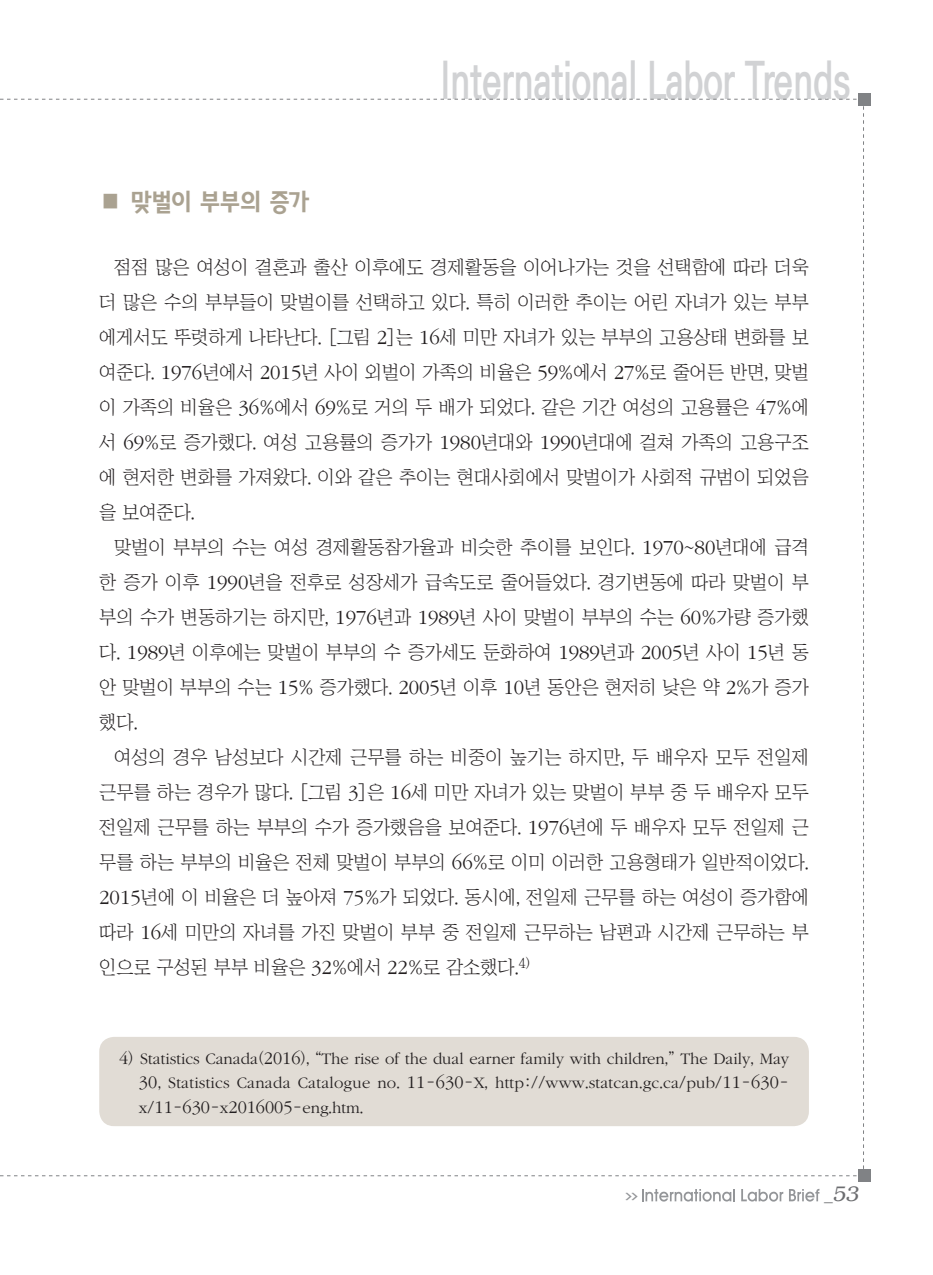
<style>
.page{position:relative;width:933px;height:1275px;background:#fff}
.page>*{position:absolute;margin:0;border:0;box-sizing:border-box;transform-origin:0 0}
.t1{font:700 50.4px "Ko Pub Dotum";color:#d1d2d4;scale:.7 1}
.서론{font:24.5px "KBI Zfor SM Esgo H";letter-spacing:-.01em;color:#aaa291}
.t2{font:italic 300 21px "Bookman";color:#6c6d70}
.본문{font:18.9px/35px "Chosunilbo NM";color:#231f20;text-align:justify}
.각주{font:300 18.38px "ITC Garamond Std";color:#231f20}
.각주-2{font:300 16.62px/24.5px "ITC Garamond Std";color:#231f20;text-align:right}
.t3{font:700 7.88px "Ko Pub Dotum";color:#939598;scale:2 1}
.s1{font-family:"ITC Garamond Std";font-weight:300;font-size:20.82px}
.s2{font-size:18.38px}
.s3{font-family:"Chosunilbo NM";font-weight:400}
.s4{font-size:16.62px}
.s5{font-family:"Chosunilbo NM";font-weight:400;font-size:16.62px}
.s6{font-family:"Helvetica";font-weight:400;font-style:normal;font-size:17.5px}
</style>
<div class="page">
<div style="left:858px;top:93px;width:12px;height:12px;background:#808285"></div>
<div style="left:858px;top:1170px;width:12px;height:12px;background:#808285"></div>
<svg style="left:642px;top:1189px;width:93px;height:13px"></svg>
<svg style="left:741px;top:1189px;width:42px;height:13px"></svg>
<svg style="left:789px;top:1189px;width:30px;height:12px"></svg>
<div style="left:99px;top:1037px;width:710px;height:89px;background:#e1dcd5;border-radius:15px"></div>
<p class="서론" style="left:99px;top:187px;width:212px">■ 맞벌이 부부의 증가</p>
<h1 class="t1" style="left:440px;top:56px;width:588px">International Labor Trends</h1>
<p class="본문" style="left:99px;top:249px;width:711px;text-indent:15px">점점 많은 여성이 결혼과 출산 이후에도 경제활동을 이어나가는 것을 선택함에 따라 더욱 더 많은 수의 부부들이 맞벌이를 선택하고 있다. 특히 이러한 추이는 어린 자녀가 있는 부부 에게서도 뚜렷하게 나타난다. [그림 <span class="s1">2</span>]는 <span class="s1">16</span>세 미만 자녀가 있는 부부의 고용상태 변화를 보 여준다. <span class="s1">1976</span>년에서 <span class="s1">2015</span>년 사이 외벌이 가족의 비율은 <span class="s1">59</span>%에서 <span class="s1">27</span>%로 줄어든 반면, 맞벌 이 가족의 비율은 <span class="s1">36</span>%에서 <span class="s1">69</span>%로 거의 두 배가 되었다. 같은 기간 여성의 고용률은 <span class="s1">47</span>%에 서 <span class="s1">69</span>%로 증가했다. 여성 고용률의 증가가 <span class="s1">1980</span>년대와 <span class="s1">1990</span>년대에 걸쳐 가족의 고용구조 에 현저한 변화를 가져왔다. 이와 같은 추이는 현대사회에서 맞벌이가 사회적 규범이 되었음 을 보여준다.</p>
<p class="본문" style="left:99px;top:529px;width:711px;text-indent:15px">맞벌이 부부의 수는 여성 경제활동참가율과 비슷한 추이를 보인다. <span class="s1">1970</span>~<span class="s1">80</span>년대에 급격 한 증가 이후 <span class="s1">1990</span>년을 전후로 성장세가 급속도로 줄어들었다. 경기변동에 따라 맞벌이 부 부의 수가 변동하기는 하지만, <span class="s1">1976</span>년과 <span class="s1">1989</span>년 사이 맞벌이 부부의 수는 <span class="s1">60</span>%가량 증가했 다. <span class="s1">1989</span>년 이후에는 맞벌이 부부의 수 증가세도 둔화하여 <span class="s1">1989</span>년과 <span class="s1">2005</span>년 사이 <span class="s1">15</span>년 동 안 맞벌이 부부의 수는 <span class="s1">15</span>% 증가했다. <span class="s1">2005</span>년 이후 <span class="s1">10</span>년 동안은 현저히 낮은 약 <span class="s1">2</span>%가 증가 했다.</p>
<p class="본문" style="left:99px;top:739px;width:711px;text-indent:15px">여성의 경우 남성보다 시간제 근무를 하는 비중이 높기는 하지만, 두 배우자 모두 전일제 근무를 하는 경우가 많다. [그림 <span class="s1">3</span>]은 <span class="s1">16</span>세 미만 자녀가 있는 맞벌이 부부 중 두 배우자 모두 전일제 근무를 하는 부부의 수가 증가했음을 보여준다. <span class="s1">1976</span>년에 두 배우자 모두 전일제 근 무를 하는 부부의 비율은 전체 맞벌이 부부의 <span class="s1">66</span>%로 이미 이러한 고용형태가 일반적이었다.<br><span class="s1">2015</span>년에 이 비율은 더 높아져 <span class="s1">75</span>%가 되었다. 동시에, 전일제 근무를 하는 여성이 증가함에 따라 <span class="s1">16</span>세 미만의 자녀를 가진 맞벌이 부부 중 전일제 근무하는 남편과 시간제 근무하는 부 인으로 구성된 부부 비율은 <span class="s1">32</span>%에서 <span class="s1">22</span>%로 감소했다.<sup>4)</sup></p>
<p class="각주-2" style="left:119px;top:1047px;width:671px"><span class="s2">4</span><span class="s3">)</span> Statistics Canada<span class="s3">(</span><span class="s2">2016</span><span class="s3">), “</span>The rise of the dual earner family with children<span class="s3">,”</span> The Daily<span class="s3">,</span> May<br><span class="s2">30</span><span class="s3">,</span> Statistics Canada Catalogue no<span class="s3">.</span> <span class="s2">11</span><span class="s3">-</span><span class="s2">630</span><span class="s3">-</span>X<span class="s3">,</span> http<span class="s3">://</span>www<span class="s3">.</span>statcan<span class="s3">.</span>gc<span class="s3">.</span>ca<span class="s3">/</span>pub<span class="s3">/</span><span class="s2">11</span><span class="s3">-</span><span class="s2">630</span><span class="s3">-</span></p>
<p class="각주" style="left:139px;top:1097px;width:226px"><span class="s4">x</span><span class="s5">/</span>11<span class="s5">-</span>630<span class="s5">-</span><span class="s4">x</span>2016005<span class="s5">-</span><span class="s4">eng</span><span class="s5">.</span><span class="s4">htm</span><span class="s5">.</span></p>
<p class="t3" style="left:625px;top:1192px;width:8px">&gt;&gt;</p>
<p class="t2" style="left:824px;top:1182px;width:36px"><span class="s6">_</span>53</p>
</div>
